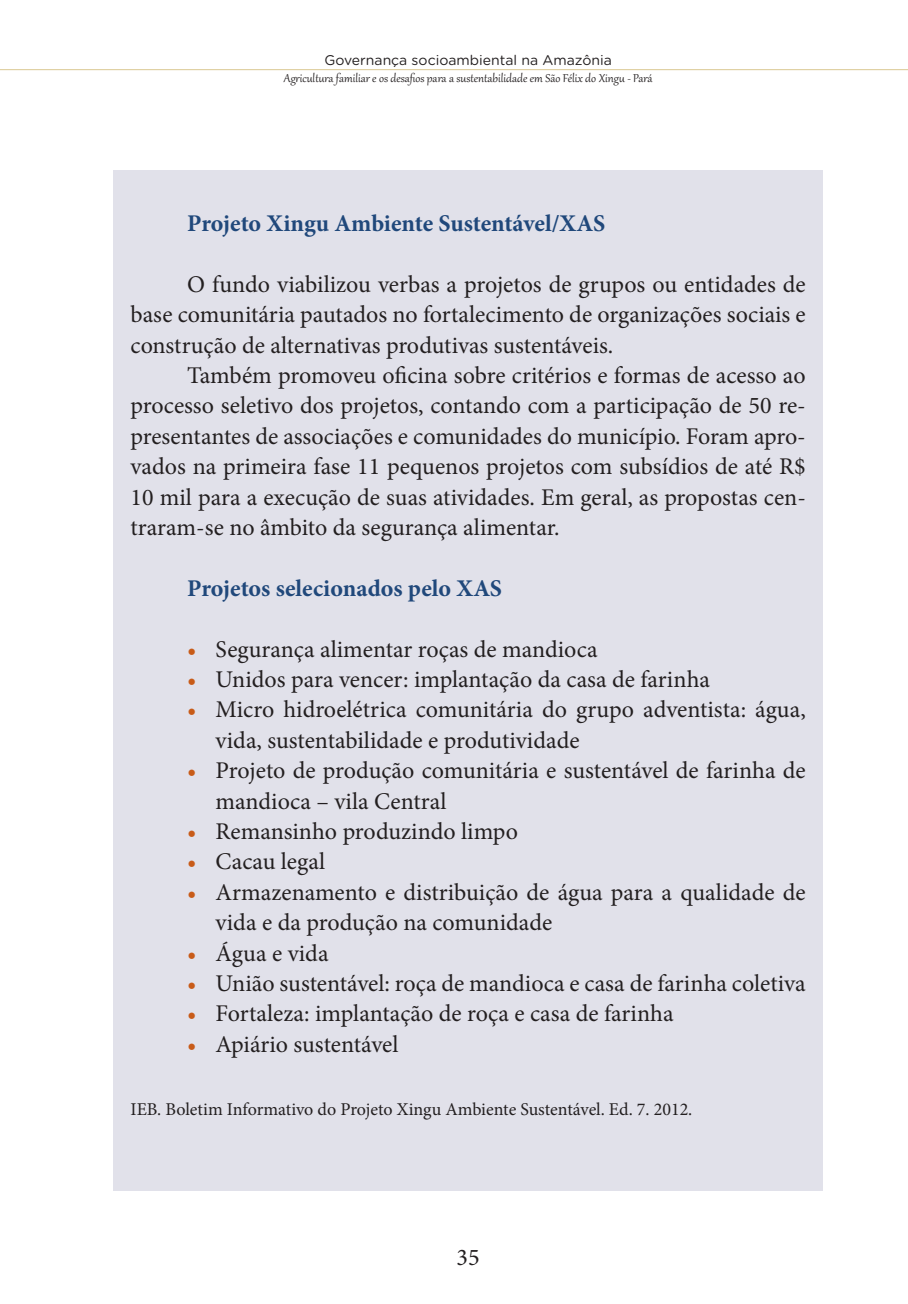
<style>
.page{position:relative;width:908px;height:1304px;background:#fff}
.page>*{position:absolute;margin:0;border:0;box-sizing:border-box;transform-origin:0 0}
.t1{font:24px/30.4px "Minion Pro";color:#231f20}
.t2{font:700 24px "Minion Pro";letter-spacing:-.005em;color:#20487b}
.t3{font:18px "Minion Pro";letter-spacing:-.005em;color:#231f20}
.t4{font:14px "Gabriola";color:#231f20}
.t5{font:14px "Gotham Rounded";color:#231f20}
.s1{color:#c85b18}
</style>
<div class="page">
<hr style="left:0;top:69px;width:907px;height:1px;background:#dbc893">
<div style="left:113px;top:170px;width:709px;height:1021px;background:#e1e1ea"></div>
<p class="t5" style="left:324px;top:51px;width:289px">Governança socioambiental na Amazônia</p>
<p class="t4" style="left:284px;top:69px;width:370px">Agricultura familiar e os desafios para a sustentabilidade em São Félix do Xingu - Pará</p>
<p class="t2" style="left:187px;top:206px;width:419px">Projeto Xingu Ambiente Sustentável/XAS</p>
<p class="t1" style="left:130px;top:269px;width:676px;text-align:justify;text-indent:57px">O fundo viabilizou verbas a projetos de grupos ou entidades de base comunitária pautados no fortalecimento de organizações sociais e construção de alternativas produtivas sustentáveis.</p>
<p class="t1" style="left:130px;top:360px;width:676px;text-align:justify;text-indent:57px">Também promoveu oficina sobre critérios e formas de acesso ao processo seletivo dos projetos, contando com a participação de 50 re&shy;presentantes de associações e comunidades do município. Foram apro&shy;vados na primeira fase 11 pequenos projetos com subsídios de até R$ 10 mil para a execução de suas atividades. Em geral, as propostas cen&shy;traram-se no âmbito da segurança alimentar.</p>
<p class="t2" style="left:187px;top:571px;width:316px">Projetos selecionados pelo XAS</p>
<p class="t1" style="left:187px;top:634px;width:411px"><span class="s1">•</span> Segurança alimentar roças de mandioca</p>
<p class="t1" style="left:187px;top:664px;width:524px"><span class="s1">•</span> Unidos para vencer: implantação da casa de farinha</p>
<p class="t1" style="left:215px;top:695px;width:591px;text-indent:-28px"><span class="s1">•</span> Micro hidroelétrica comunitária do grupo adventista: água, vida, sustentabilidade e produtividade</p>
<p class="t1" style="left:215px;top:755px;width:591px;text-indent:-28px"><span class="s1">•</span> Projeto de produção comunitária e sustentável de farinha de mandioca – vila Central</p>
<p class="t1" style="left:187px;top:816px;width:332px"><span class="s1">•</span> Remansinho produzindo limpo</p>
<p class="t1" style="left:187px;top:847px;width:139px"><span class="s1">•</span> Cacau legal</p>
<p class="t1" style="left:215px;top:877px;width:591px;text-indent:-28px"><span class="s1">•</span> Armazenamento e distribuição de água para a qualidade de vida e da produção na comunidade</p>
<p class="t1" style="left:187px;top:938px;width:143px"><span class="s1">•</span> Água e vida</p>
<p class="t1" style="left:187px;top:968px;width:619px"><span class="s1">•</span> União sustentável: roça de mandioca e casa de farinha coletiva</p>
<p class="t1" style="left:187px;top:999px;width:487px"><span class="s1">•</span> Fortaleza: implantação de roça e casa de farinha</p>
<p class="t1" style="left:187px;top:1029px;width:212px"><span class="s1">•</span> Apiário sustentável</p>
<p class="t3" style="left:130px;top:1097px;width:563px">IEB. Boletim Informativo do Projeto Xingu Ambiente Sustentável. Ed. 7. 2012.</p>
<p class="t1" style="left:456px;top:1242px;width:25px">35</p>
</div>
